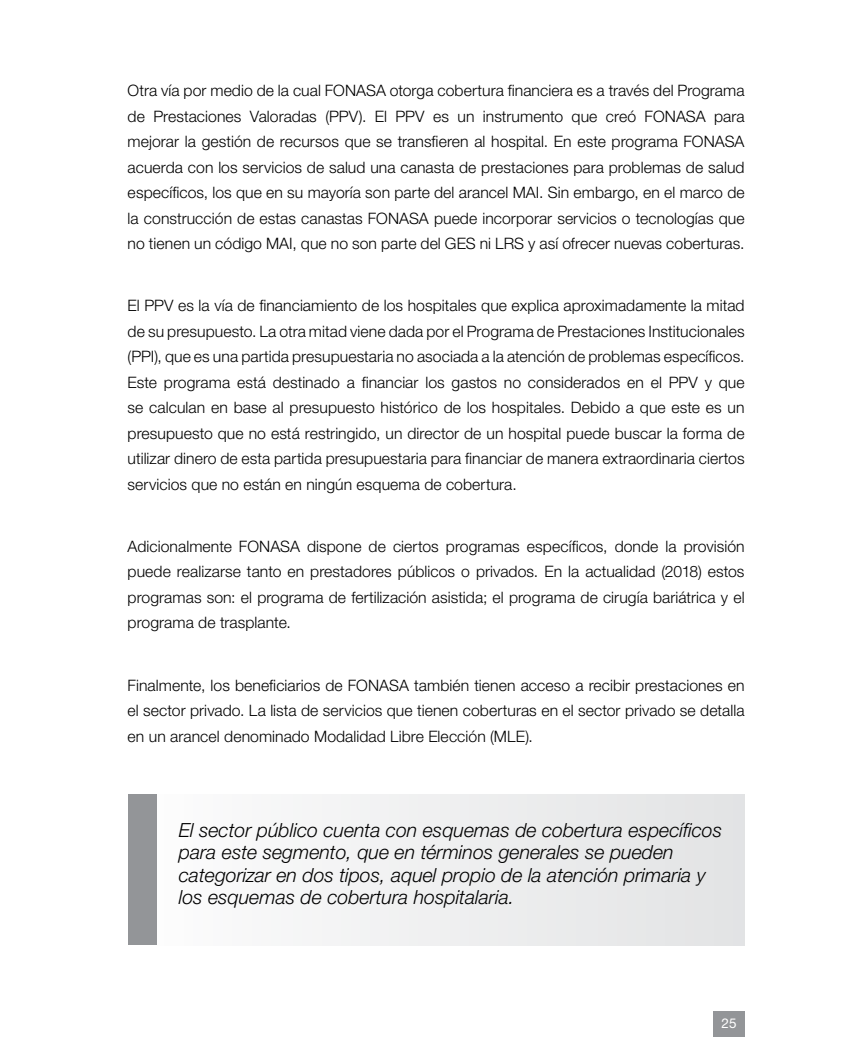
<style>
.page{position:relative;width:851px;height:1063px;background:#fff}
.page>*{position:absolute;margin:0;border:0;box-sizing:border-box;transform-origin:0 0}
.t1{font:italic 300 19.5px/22.5px "Helvetica Neue LT Std";color:#000}
.t2{font:300 15.75px/25.5px "Helvetica Neue LT Std";letter-spacing:.005em;color:#000;text-align:justify}
.t3{font:13.5px "Helvetica Neue LT Std";color:#fff}
</style>
<div class="page">
<div style="left:713px;top:1012px;width:31px;height:25px;background:#939598"></div>
<div style="left:128px;top:795px;width:29px;height:150px;background:#939598"></div>
<div style="left:157px;top:795px;width:587px;height:150px;background:linear-gradient(to right,#fcfcfc,#e2e3e4)"></div>
<p class="t2" style="left:128px;top:78px;width:618px">Otra vía por medio de la cual FONASA otorga cobertura financiera es a través del Programa de Prestaciones Valoradas (PPV). El PPV es un instrumento que creó FONASA para mejorar la gestión de recursos que se transfieren al hospital. En este programa FONASA acuerda con los servicios de salud una canasta de prestaciones para problemas de salud específicos, los que en su mayoría son parte del arancel MAI. Sin embargo, en el marco de la construcción de estas canastas FONASA puede incorporar servicios o tecnologías que no tienen un código MAI, que no son parte del GES ni LRS y así ofrecer nuevas coberturas.</p>
<p class="t2" style="left:128px;top:293px;width:618px">El PPV es la vía de financiamiento de los hospitales que explica aproximadamente la mitad de su presupuesto. La otra mitad viene dada por el Programa de Prestaciones Institucionales (PPI), que es una partida presupuestaria no asociada a la atención de problemas específicos.<br>Este programa está destinado a financiar los gastos no considerados en el PPV y que se calculan en base al presupuesto histórico de los hospitales. Debido a que este es un presupuesto que no está restringido, un director de un hospital puede buscar la forma de utilizar dinero de esta partida presupuestaria para financiar de manera extraordinaria ciertos servicios que no están en ningún esquema de cobertura.</p>
<p class="t2" style="left:128px;top:533px;width:618px">Adicionalmente FONASA dispone de ciertos programas específicos, donde la provisión puede realizarse tanto en prestadores públicos o privados. En la actualidad (2018) estos programas son: el programa de fertilización asistida; el programa de cirugía bariátrica y el programa de trasplante.</p>
<p class="t2" style="left:128px;top:672px;width:618px">Finalmente, los beneficiarios de FONASA también tienen acceso a recibir prestaciones en el sector privado. La lista de servicios que tienen coberturas en el sector privado se detalla en un arancel denominado Modalidad Libre Elección (MLE).</p>
<p class="t1" style="left:179px;top:818px;width:544px">El sector público cuenta con esquemas de cobertura específicos para este segmento, que en términos generales se pueden categorizar en dos tipos, aquel propio de la atención primaria y los esquemas de cobertura hospitalaria.</p>
<p class="t3" style="left:721px;top:1015px;width:17px">25</p>
</div>
